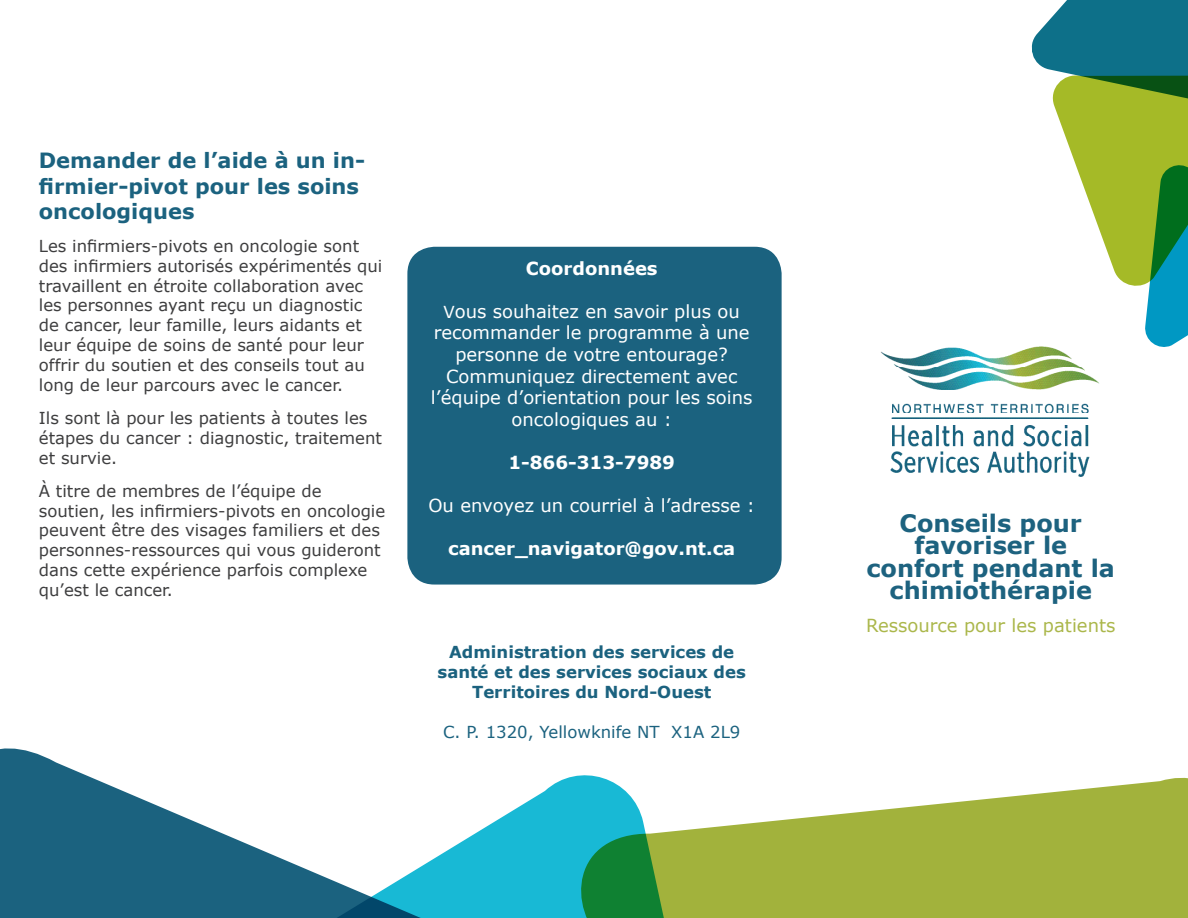
<style>
.page{position:relative;width:1188px;height:918px;background:#fff}
.page>*{position:absolute;margin:0;border:0;box-sizing:border-box;transform-origin:0 0}
.t1{font:700 24px/22.5px "Verdana";color:#1d627f;text-align:center}
.t2{font:700 21px/25.2px "Verdana";color:#1b627f}
.Body_Copy{font:18px/21.6px "Verdana";color:#fff;text-align:center}
.Body_Copy-2{font:700 18px "Verdana";color:#fff}
.t3{font:18px "Verdana";color:#abb74b}
.Sub_Header{font:16.5px/19.8px "Verdana";color:#3e3e3f}
.Body_Copy-3{font:700 16.5px/19.8px "Verdana";color:#1b627f;text-align:center}
.Body_Copy-4{font:16.5px "Verdana";color:#1b627f}
.s1{font-size:16.5px}
</style>
<div class="page">
<img style="left:881px;top:347px;width:219px;height:130px">
<svg style="left:749px;top:777px;width:439px;height:141px;fill:#a2b23c"></svg>
<svg style="left:506px;top:775px;width:243px;height:143px"></svg>
<svg style="left:0;top:748px;width:506px;height:170px"></svg>
<svg style="left:1027px;top:0;width:161px;height:351px"></svg>
<div style="left:407px;top:247px;width:375px;height:338px;background:#1b627f;border-radius:27px"></div>
<p class="t2" style="left:39px;top:148px;width:328px">Demander de l’aide à un in&shy;firmier-pivot pour les soins oncologiques</p>
<p class="Sub_Header" style="left:39px;top:236px;width:345px">Les infirmiers-pivots en oncologie sont des infirmiers autorisés expérimentés qui travaillent en étroite collaboration avec les personnes ayant reçu un diagnostic de cancer, leur famille, leurs aidants et leur équipe de soins de santé pour leur offrir du soutien et des conseils tout au long de leur parcours avec le cancer.</p>
<p class="Sub_Header" style="left:39px;top:408px;width:345px">Ils sont là pour les patients à toutes les étapes du cancer : diagnostic, traitement et survie.</p>
<p class="Sub_Header" style="left:39px;top:481px;width:348px">À titre de membres de l’équipe de soutien, les infirmiers-pivots en oncologie peuvent être des visages familiers et des personnes-ressources qui vous guideront dans cette expérience parfois complexe qu’est le cancer.</p>
<p class="Body_Copy-2" style="left:526px;top:255px;width:133px">Coordonnées</p>
<p class="Body_Copy" style="left:434px;top:300px;width:317px"><span class="s1">V</span>ous souhaitez en savoir plus ou recommander le programme à une personne de votre entourage?</p>
<p class="Body_Copy" style="left:431px;top:365px;width:323px">Communiquez directement avec l’équipe d’orientation pour les soins oncologiques au :</p>
<p class="Body_Copy-2" style="left:508px;top:450px;width:168px">1-866-313-7989</p>
<p class="Body_Copy" style="left:428px;top:495px;width:328px">Ou envoyez un courriel à l’adresse :</p>
<p class="Body_Copy-2" style="left:448px;top:536px;width:289px">cancer_navigator@gov.nt.ca</p>
<p class="Body_Copy-3" style="left:438px;top:642px;width:310px">Administration des services de santé et des services sociaux des<br>Territoires du Nord-Ouest</p>
<p class="Body_Copy-4" style="left:443px;top:720px;width:299px">C. P. 1320, Yellowknife NT X1A 2L9</p>
<p class="t1" style="left:867px;top:511px;width:250px">Conseils pour favoriser le confort pendant la chimiothérapie</p>
<p class="t3" style="left:866px;top:613px;width:251px">Ressource pour les patients</p>
</div>
